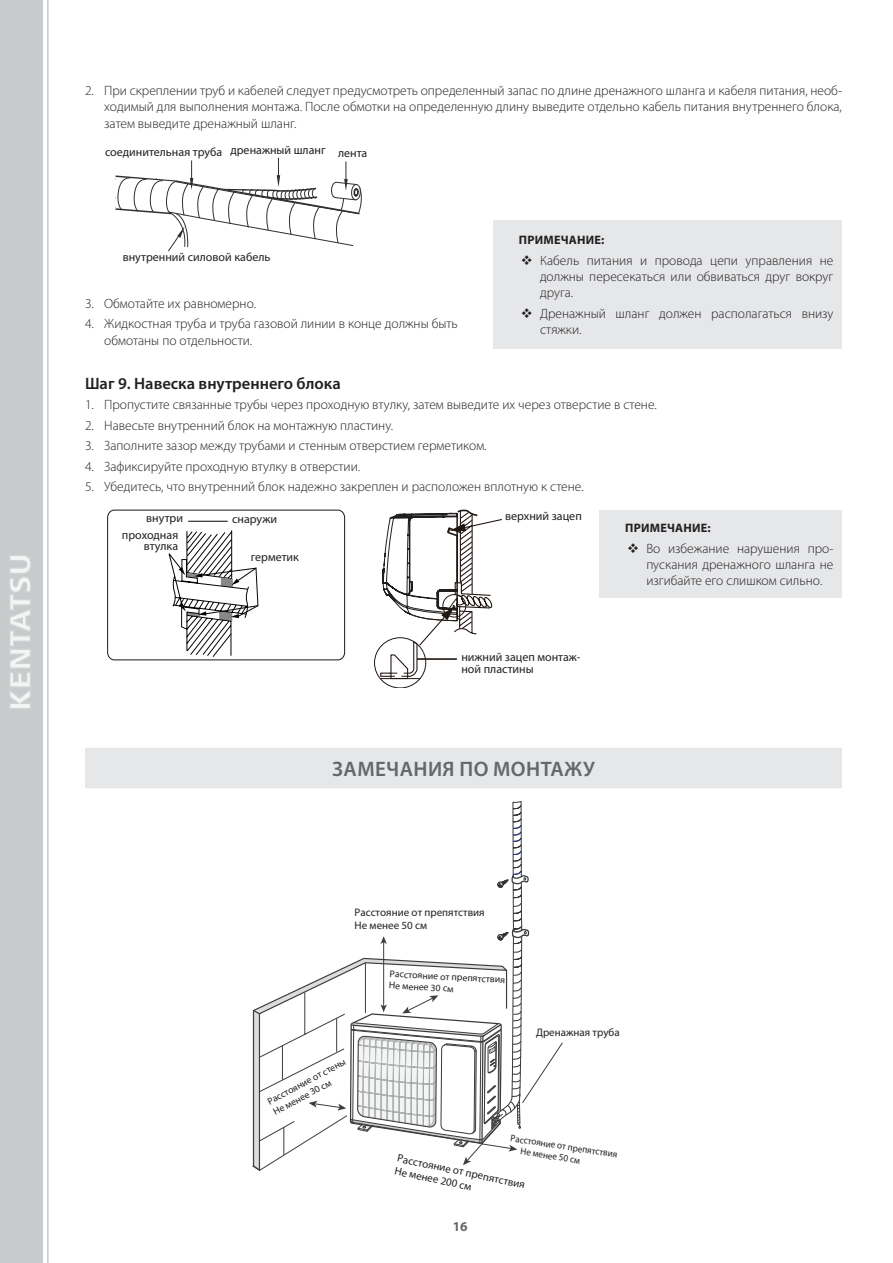
<style>
.page{position:relative;width:893px;height:1263px;background:#fff}
.page>*{position:absolute;margin:0;border:0;box-sizing:border-box;transform-origin:0 0}
.t1{font:600 21px "Myriad Pro";letter-spacing:.02em;color:#64676b}
.t2{font:600 16.5px "Myriad Pro";color:#231f20}
.t3{font:300 13.5px/16.2px "Myriad Pro";color:#231f20;text-align:justify}
.t4{font:700 13.5px "Myriad Pro";color:#64676b}
.t5{font:700 12.3px "Myriad Pro";letter-spacing:.02em;color:#231f20}
.t6{font:12px/12px "Myriad Pro";color:#231f20}
.t7{font:10.95px/13.2px "Myriad Pro";color:#231f20}
.t8{font:9.75px/11.7px "Myriad Pro";color:#231f20}
.t9{font:9.75px/11.7px "Myriad Pro";color:#231f20;scale:.94 1}
</style>
<div class="page">
<div style="left:0;top:0;width:43px;height:1263px;background:#c7cbcc"></div>
<hr style="left:47px;top:0;width:2px;height:1263px;background:#c7cbcc">
<svg style="left:10px;top:556px;width:21px;height:152px"></svg>
<div style="left:85px;top:748px;width:757px;height:40px;background:#e6e7e9"></div>
<svg style="left:115px;top:158px;width:247px;height:94px"></svg>
<div style="left:493px;top:220px;width:349px;height:129px;background:#e6e7e9"></div>
<div style="left:107px;top:510px;width:238px;height:150px;border:1px solid #231f20;border-radius:7px"></div>
<svg style="left:168px;top:521px;width:91px;height:136px"></svg>
<svg style="left:374px;top:510px;width:128px;height:177px"></svg>
<hr style="left:417px;top:658px;width:40px;height:2px;background:#221612">
<div style="left:600px;top:510px;width:242px;height:88px;background:#e6e7e9"></div>
<svg style="left:252px;top:801px;width:311px;height:370px"></svg>
<p class="t3" style="left:104px;top:82px;width:739px;text-indent:-19px">2. При скреплении труб и кабелей следует предусмотреть определенный запас по длине дренажного шланга и кабеля питания, необ&shy;ходимый для выполнения монтажа. После обмотки на определенную длину выведите отдельно кабель питания внутреннего блока, затем выведите дренажный шланг.</p>
<p class="t6" style="left:105px;top:146px;width:119px">соединительная труба</p>
<p class="t6" style="left:230px;top:144px;width:138px">дренажный шланг лента</p>
<p class="t5" style="left:519px;top:232px;width:87px">ПРИМЕЧАНИЕ:</p>
<p class="t3" style="left:540px;top:252px;width:295px">Кабель питания и провода цепи управления не должны пересекаться или обвиваться друг вокруг друга.</p>
<p class="t3" style="left:540px;top:305px;width:295px">Дренажный шланг должен располагаться внизу стяжки.</p>
<p class="t6" style="left:123px;top:251px;width:149px">внутренний силовой кабель</p>
<p class="t3" style="left:85px;top:295px;width:173px">3. Обмотайте их равномерно.</p>
<p class="t3" style="left:104px;top:316px;width:355px;text-indent:-19px">4. Жидкостная труба и труба газовой линии в конце должны быть обмотаны по отдельности.</p>
<p class="t2" style="left:85px;top:373px;width:257px">Шаг 9. Навеска внутреннего блока</p>
<p class="t3" style="left:85px;top:397px;width:573px">1. Пропустите связанные трубы через проходную втулку, затем выведите их через отверстие в стене.</p>
<p class="t3" style="left:85px;top:417px;width:309px">2. Навесьте внутренний блок на монтажную пластину.</p>
<p class="t3" style="left:85px;top:438px;width:403px">3. Заполните зазор между трубами и стенным отверстием герметиком.</p>
<p class="t3" style="left:85px;top:458px;width:277px">4. Зафиксируйте проходную втулку в отверстии.</p>
<p class="t3" style="left:85px;top:479px;width:500px">5. Убедитесь, что внутренний блок надежно закреплен и расположен вплотную к стене.</p>
<p class="t6" style="left:146px;top:512px;width:38px">внутри</p>
<p class="t6" style="left:232px;top:512px;width:46px">снаружи</p>
<p class="t6" style="left:122px;top:528px;width:58px;text-align:right">проходная втулка</p>
<p class="t6" style="left:251px;top:551px;width:50px">герметик</p>
<p class="t6" style="left:505px;top:510px;width:78px">верхний зацеп</p>
<p class="t6" style="left:461px;top:650px;width:121px">нижний зацеп монтаж&shy;ной пластины</p>
<p class="t5" style="left:625px;top:520px;width:87px">ПРИМЕЧАНИЕ:</p>
<p class="t3" style="left:646px;top:540px;width:189px">Во избежание нарушения про&shy;пускания дренажного шланга не изгибайте его слишком сильно.</p>
<h1 class="t1" style="left:332px;top:755px;width:264px">ЗАМЕЧАНИЯ ПО МОНТАЖУ</h1>
<p class="t7" style="left:355px;top:905px;width:132px">Расстояние от препятствия<br>Не менее 50 см</p>
<p class="t8" style="left:390px;top:967px;width:117px;rotate:3deg">Расстояние от препятствия<br>Не менее 30 см</p>
<p class="t7" style="left:536px;top:1025px;width:85px">Дренажная труба</p>
<p class="t8" style="left:265px;top:1096px;width:89px;rotate:-28deg">Расстояние от стены<br>Не менее 30 см</p>
<p class="t9" style="left:523px;top:1134px;width:104px;text-indent:-12px;rotate:9deg">Расстояние от препятствия<br>Не менее 50 см</p>
<p class="t7" style="left:399px;top:1151px;width:132px;rotate:12deg">Расстояние от препятствия<br>Не менее 200 см</p>
<p class="t4" style="left:453px;top:1218px;width:16px">16</p>
</div>
